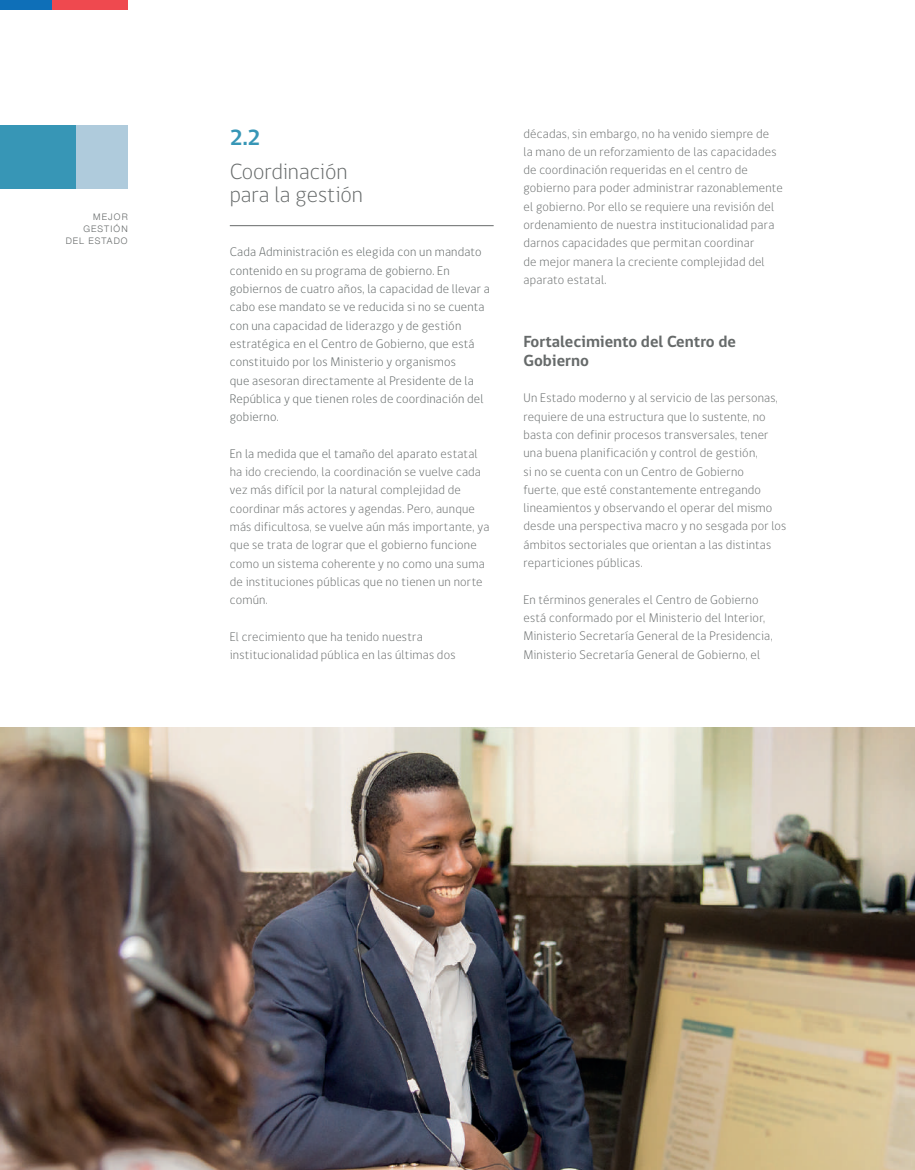
<style>
.page{position:relative;width:915px;height:1170px;background:#fff}
.page>*{position:absolute;margin:0;border:0;box-sizing:border-box;transform-origin:0 0}
.t1{font:300 22.5px/22.5px "gob CL";color:#666a6a}
.t2{font:700 22.5px "gob CL";color:#3796b6}
.t3{font:700 16.5px/18.3px "gob CL";color:#666a6a}
.t4{font:300 12.75px/18.3px "gob CL";letter-spacing:.015em;color:#666a6a}
.t5{font:300 12.75px/18.3px "gob CL";letter-spacing:.015em;color:#5d6363}
.t6{font:300 9px/12px "Helvetica Neue";letter-spacing:.125em;color:#666a6a;text-align:right}
.s1{color:#5d6363}
</style>
<div class="page">
<div style="left:0;top:0;width:52px;height:10px;background:#0e6fb8"></div>
<div style="left:52px;top:0;width:76px;height:10px;background:#ef494f"></div>
<hr style="left:230px;top:225px;width:263px;height:1px;background:#666a6a">
<img style="left:0;top:727px;width:914px;height:442px">
<div style="left:0;top:125px;width:128px;height:64px;background:#3796b6"></div>
<div style="left:76px;top:125px;width:52px;height:64px;background:#afcbdc"></div>
<p class="t6" style="left:66px;top:210px;width:63px">MEJOR<br>GESTIÓN<br>DEL ESTADO</p>
<h1 class="t2" style="left:230px;top:122px;width:32px">2.2</h1>
<h1 class="t1" style="left:230px;top:161px;width:135px">Coordinación para la gestión</h1>
<p class="t5" style="left:230px;top:243px;width:261px">Cada Administración es elegida con un mandato contenido en su programa de gobierno. En gobiernos de cuatro años, la capacidad de llevar a cabo ese mandato se ve reducida si no se cuenta con una capacidad de liderazgo y de gestión estratégica en el Centro de Gobierno, que está constituido por los Ministerio y organismos<br>que asesoran directamente al Presidente de la República y que tienen roles de coordinación del gobierno.</p>
<p class="t4" style="left:230px;top:445px;width:261px"><span class="s1">En la medida que el tamaño del aparato</span> estatal ha ido creciendo, la coordinación se vuelve cada vez más difícil por la natural complejidad de coordinar más actores y agendas. Pero, aunque más dificultosa, se vuelve aún más importante, ya que se trata de lograr que el gobierno funcione como un sistema coherente y no como una suma de instituciones públicas que no tienen un norte común.</p>
<p class="t4" style="left:230px;top:627px;width:227px">El crecimiento que ha tenido nuestra institucionalidad pública en las últimas dos</p>
<p class="t4" style="left:523px;top:124px;width:261px">décadas, sin embargo, no ha venido siempre de<br>la mano de un reforzamiento de las capacidades de coordinación requeridas en el centro de gobierno para poder administrar razonablemente el gobierno. Por ello se requiere una revisión del ordenamiento de nuestra institucionalidad para darnos capacidades que permitan coordinar<br>de mejor manera la creciente complejidad del aparato estatal.</p>
<p class="t3" style="left:523px;top:333px;width:214px">Fortalecimiento del Centro de<br>Gobierno</p>
<p class="t4" style="left:523px;top:389px;width:264px">Un Estado moderno y al servicio de las personas, requiere de una estructura que lo sustente, no basta con definir procesos transversales, tener una buena planificación y control de gestión,<br>si no se cuenta con un Centro de Gobierno<br>fuerte, que esté constantemente entregando lineamientos y observando el operar del mismo desde una perspectiva macro y no sesgada por los ámbitos sectoriales que orientan a las distintas reparticiones públicas.</p>
<p class="t4" style="left:523px;top:590px;width:251px">En términos generales el Centro de Gobierno está conformado por el Ministerio del Interior, Ministerio Secretaría General de la Presidencia, Ministerio Secretaría General de Gobierno, el</p>
</div>
